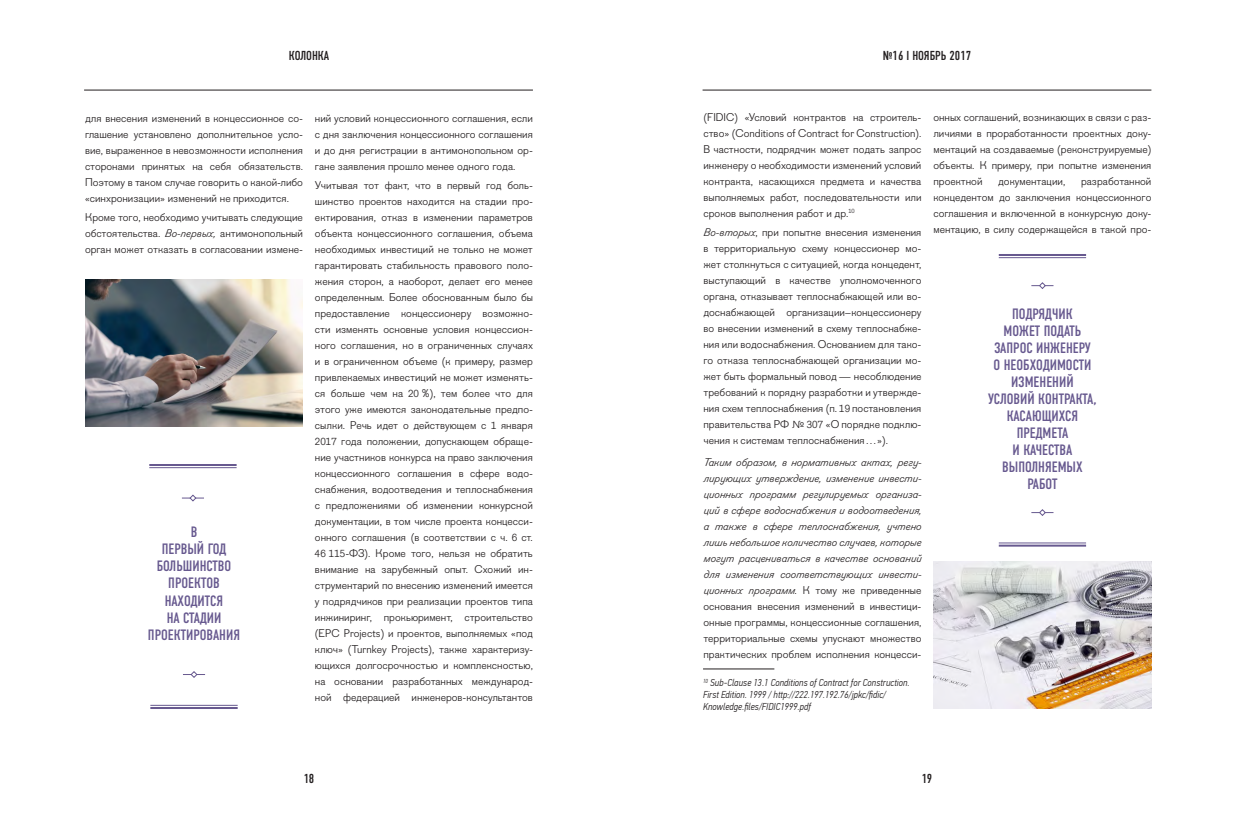
<style>
.page{position:relative;width:1236px;height:823px;background:#fff}
.page>*{position:absolute;margin:0;border:0;box-sizing:border-box;transform-origin:0 0}
.t1{font:15px/17px "DIN Condensed C";color:#67598f;text-align:center}
.t2{font:13px "DIN Condensed C";color:#231f20}
.t3{font:11px/16px "Figgins Sans";color:#231f20;text-align:justify}
.t4{font:italic 11px/16px "Figgins Sans";color:#231f20;text-align:justify}
.t5{font:italic 300 10px/12px "PF Din Text Cond Pro";letter-spacing:.01em;color:#231f20}
.s1{font-style:italic}
.s2{font-style:normal}
</style>
<div class="page">
<hr style="left:84px;top:90px;width:449px;height:1px;background:#231f20">
<hr style="left:703px;top:90px;width:448px;height:1px;background:#231f20">
<img style="left:85px;top:279px;width:218px;height:147px">
<hr style="left:149px;top:463px;width:88px;height:2px;background:#67598f">
<hr style="left:149px;top:467px;width:88px;height:1px;background:#67598f">
<svg style="left:182px;top:494px;width:22px;height:8px"></svg>
<hr style="left:150px;top:706px;width:88px;height:2px;background:#67598f">
<hr style="left:150px;top:704px;width:88px;height:1px;background:#67598f">
<svg style="left:183px;top:671px;width:22px;height:7px"></svg>
<img style="left:933px;top:561px;width:218px;height:147px">
<hr style="left:999px;top:544px;width:87px;height:2px;background:#67598f">
<hr style="left:999px;top:542px;width:87px;height:1px;background:#67598f">
<svg style="left:1031px;top:509px;width:22px;height:7px"></svg>
<hr style="left:999px;top:254px;width:87px;height:2px;background:#67598f">
<hr style="left:999px;top:257px;width:87px;height:1px;background:#67598f">
<svg style="left:1031px;top:282px;width:22px;height:7px"></svg>
<hr style="left:703px;top:668px;width:71px;height:1px;background:#231f20">
<p class="t2" style="left:289px;top:49px;width:42px">КОЛОНКА</p>
<p class="t3" style="left:85px;top:110px;width:219px">для внесения изменений в концессионное со‑ глашение установлено дополнительное усло‑ вие, выраженное в невозможности исполнения сторонами принятых на себя обязательств.<br>Поэтому в таком случае говорить о какой-либо «синхронизации» изменений не приходится.</p>
<p class="t3" style="left:85px;top:209px;width:219px">Кроме того, необходимо учитывать следующие обстоятельства. <span class="s1">Во‑первых,</span> антимонопольный орган может отказать в согласовании измене‑</p>
<p class="t1" style="left:191px;top:523px;width:8px">В</p>
<p class="t1" style="left:157px;top:540px;width:76px">ПЕРВЫЙ ГОД<br>БОЛЬШИНСТВО<br>ПРОЕКТОВ</p>
<p class="t1" style="left:165px;top:591px;width:60px">НАХОДИТСЯ</p>
<p class="t1" style="left:148px;top:608px;width:94px">НА СТАДИИ<br>ПРОЕКТИРОВАНИЯ</p>
<p class="t3" style="left:315px;top:110px;width:219px">ний условий концессионного соглашения, если с дня заключения концессионного соглашения и до дня регистрации в антимонопольном ор‑ гане заявления прошло менее одного года.</p>
<p class="t3" style="left:315px;top:177px;width:219px">Учитывая тот факт, что в первый год боль‑ шинство проектов находится на стадии про‑ ектирования, отказ в изменении параметров объекта концессионного соглашения, объема необходимых инвестиций не только не может гарантировать стабильность правового поло‑ жения сторон, а наоборот, делает его менее определенным. Более обоснованным было бы предоставление концессионеру возможно‑ сти изменять основные условия концессион‑ ного соглашения, но в ограниченных случаях и в ограниченном объеме (к примеру, размер привлекаемых инвестиций не может изменять‑ ся больше чем на 20 %), тем более что для этого уже имеются законодательные предпо‑ сылки. Речь идет о действующем с 1 января 2017 года положении, допускающем обраще‑ ние участников конкурса на право заключения концессионного соглашения в сфере водо‑ снабжения, водоотведения и теплоснабжения с предложениями об изменении конкурсной документации, в том числе проекта концесси‑ онного соглашения (в соответствии с ч. 6 ст.<br>46 115‑ФЗ). Кроме того, нельзя не обратить внимание на зарубежный опыт. Схожий ин‑ струментарий по внесению изменений имеется у подрядчиков при реализации проектов типа инжиниринг, прокьюримент, строительство (EPC Projects) и проектов, выполняемых «под ключ» (Turnkey Projects), также характеризу‑ ющихся долгосрочностью и комплексностью, на основании разработанных международ‑ ной федерацией инженеров‑консультантов</p>
<p class="t2" style="left:883px;top:49px;width:90px">№16 I НОЯБРЬ 2017</p>
<p class="t3" style="left:703px;top:110px;width:219px">(FIDIC) «Условий контрактов на строитель‑ ство» (Conditions of Contract for Construction).<br>В частности, подрядчик может подать запрос инженеру о необходимости изменений условий контракта, касающихся предмета и качества выполняемых работ, последовательности или сроков выполнения работ и др.<sup>10</sup></p>
<p class="t3" style="left:703px;top:224px;width:219px"><span class="s1">Во‑вторых</span>, при попытке внесения изменения в территориальную схему концессионер мо‑ жет столкнуться с ситуацией, когда концедент, выступающий в качестве уполномоченного органа, отказывает теплоснабжающей или во‑ доснабжающей организации–концессионеру во внесении изменений в схему теплоснабже‑ ния или водоснабжения. Основанием для тако‑ го отказа теплоснабжающей организации мо‑ жет быть формальный повод — несоблюдение требований к порядку разработки и утвержде‑ ния схем теплоснабжения (п. 19 постановления правительства РФ № 307 «О порядке подклю‑ чения к системам теплоснабжения…»).</p>
<p class="t4" style="left:703px;top:454px;width:219px">Таким образом, в нормативных актах, регу‑ лирующих утверждение, изменение инвести‑ ционных программ регулируемых организа‑ ций в сфере водоснабжения и водоотведения, а также в сфере теплоснабжения, учтено лишь небольшое количество случаев, которые могут расцениваться в качестве оснований для изменения соответствующих инвести‑ ционных программ. <span class="s2">К тому же приведенные основания внесения изменений в инвестици‑ онные программы, концессионные соглашения, территориальные схемы упускают множество практических проблем исполнения концесси‑</span></p>
<p class="t5" style="left:703px;top:676px;width:208px"><sup>10</sup> Sub-Clause 13.1 Conditions of Contract for Construction.<br>First Edition. 1999 / http://222.197.192.76/jpkc/fidic/<br>Knowledge.files/FIDIC1999.pdf</p>
<p class="t3" style="left:933px;top:110px;width:219px">онных соглашений, возникающих в связи с раз‑ личиями в проработанности проектных доку‑ ментаций на создаваемые (реконструируемые) объекты. К примеру, при попытке изменения проектной</p>
<p class="t3" style="left:933px;top:174px;width:219px;text-indent:148px">разработанной концедентом до заключения концессионного соглашения и включенной в конкурсную доку‑ ментацию, в силу содержащейся в такой про‑</p>
<p class="t3" style="left:998px;top:174px;width:69px">документации,</p>
<p class="t1" style="left:1012px;top:305px;width:62px">ПОДРЯДЧИК</p>
<p class="t1" style="left:988px;top:322px;width:110px">МОЖЕТ ПОДАТЬ<br>ЗАПРОС ИНЖЕНЕРУ<br>О НЕОБХОДИМОСТИ<br>ИЗМЕНЕНИЙ<br>УСЛОВИЙ КОНТРАКТА,<br>КАСАЮЩИХСЯ<br>ПРЕДМЕТА</p>
<p class="t1" style="left:1002px;top:441px;width:82px">И КАЧЕСТВА<br>ВЫПОЛНЯЕМЫХ</p>
<p class="t1" style="left:1027px;top:475px;width:31px">РАБОТ</p>
<p class="t2" style="left:304px;top:771px;width:12px">18</p>
<p class="t2" style="left:922px;top:771px;width:12px">19</p>
</div>
